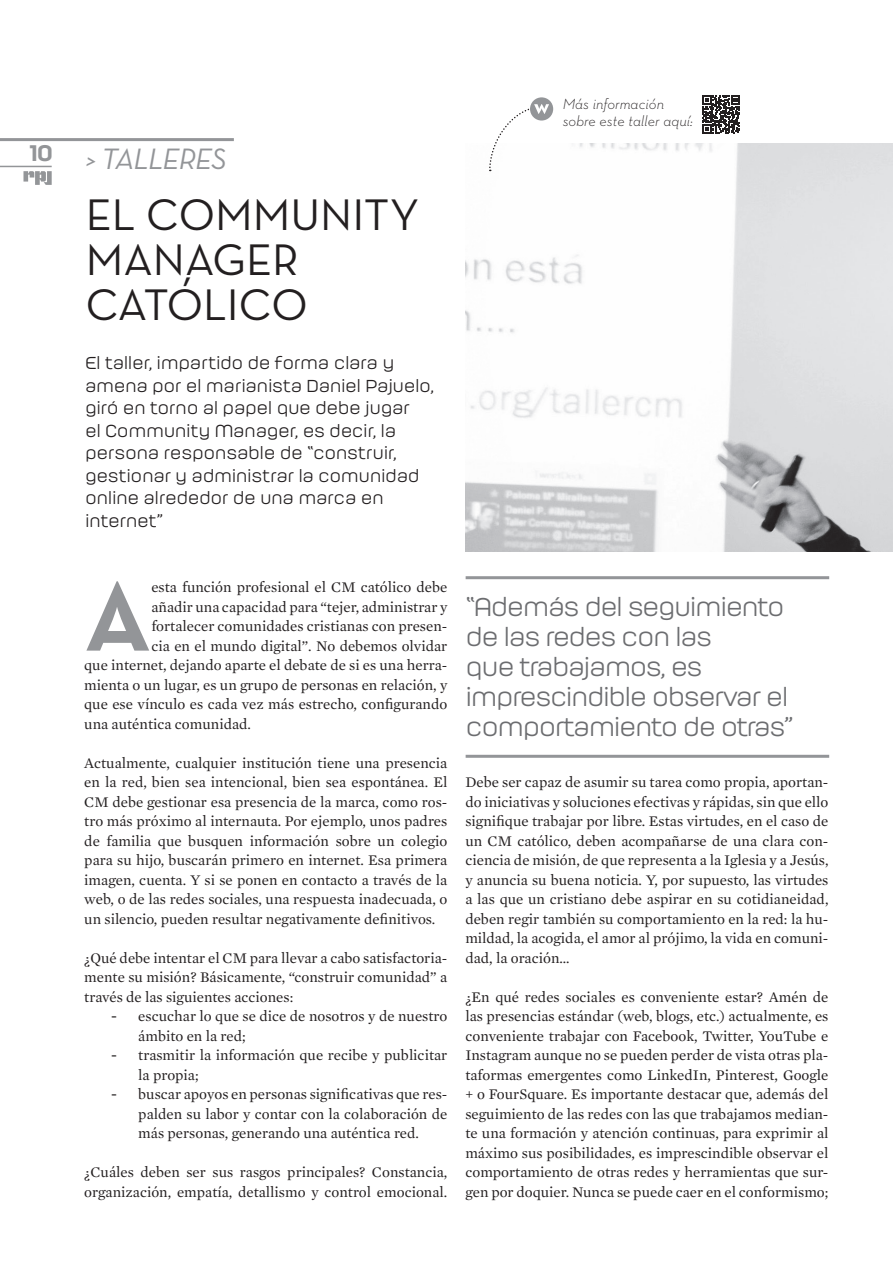
<style>
.page{position:relative;width:893px;height:1263px;background:#fff}
.page>*{position:absolute;margin:0;border:0;box-sizing:border-box;transform-origin:0 0}
.t1{font:700 101.1px "Neutra Text";color:#939598}
.t2{font:45px/45px "Neutra Text";color:#231f20}
.t3{font:italic 30px "Neutra Text";letter-spacing:-.03em;color:#939598}
.t4{font:300 25.5px/30px "Moderna";letter-spacing:-.06em;color:#6c6d70}
.t5{font:300 17.25px/22.5px "Moderna";letter-spacing:-.03em;color:#231f20}
.t6{font:15px/19.5px "Mercury Text G1";color:#231f20;text-align:justify}
.t7{font:italic 300 15px/16.5px "Neutra Text";color:#231f20}
.s1{font-family:"PF Din Text Pro"}
</style>
<div class="page">
<svg style="left:23px;top:171px;width:29px;height:14px"></svg>
<hr style="left:0;top:166px;width:52px;height:1px;background:#939598">
<hr style="left:0;top:138px;width:234px;height:3px;background:#939598">
<img style="left:466px;top:143px;width:427px;height:408px">
<div style="left:530px;top:97px;width:23px;height:24px;background:#939598;border-radius:50%"></div>
<svg style="left:488px;top:104px;width:61px;height:67px"></svg>
<svg style="left:702px;top:95px;width:38px;height:38px"></svg>
<hr style="left:466px;top:755px;width:363px;height:3px;background:#939598">
<hr style="left:466px;top:576px;width:363px;height:3px;background:#939598">
<h3 class="t3" style="left:30px;top:148px;width:199px"><sup>10</sup> &gt; TALLERES</h3>
<h2 class="t2" style="left:86px;top:196px;width:335px">EL COMMUNITY<br>MANAGER<br>CATÓLICO</h2>
<p class="t5" style="left:85px;top:353px;width:351px">El taller, impartido de forma clara y amena por el marianista Daniel Pajuelo, giró en torno al papel que debe jugar<br>el Community Manager, es decir, la persona responsable de “construir, gestionar y administrar la comunidad online alrededor de una marca en internet”</p>
<p class="t7" style="left:563px;top:97px;width:132px">Más información sobre este taller aquí:</p>
<h1 class="t1" style="left:84px;top:578px;width:69px">A</h1>
<p class="t6" style="left:151px;top:578px;width:297px">esta función profesional el CM católico debe</p>
<p class="t6" style="left:151px;top:598px;width:297px">añadir una capacidad para “tejer, administrar y</p>
<p class="t6" style="left:151px;top:617px;width:297px">fortalecer comunidades cristianas con presen-</p>
<p class="t6" style="left:151px;top:637px;width:297px">cia en el mundo digital”. No debemos olvidar</p>
<p class="t6" style="left:84px;top:656px;width:365px">que internet, dejando aparte el debate de si es una herra-</p>
<p class="t6" style="left:84px;top:676px;width:365px">mienta o un lugar, es un grupo de personas en relación, y</p>
<p class="t6" style="left:84px;top:695px;width:365px">que ese vínculo es cada vez más estrecho, configurando</p>
<p class="t6" style="left:84px;top:715px;width:168px">una auténtica comunidad.</p>
<p class="t6" style="left:84px;top:754px;width:365px">Actualmente, cualquier institución tiene una presencia en la red, bien sea intencional, bien sea espontánea. El CM debe gestionar esa presencia de la marca, como ros&shy;tro más próximo al internauta. Por ejemplo, unos padres de familia que busquen información sobre un colegio para su hijo, buscarán primero en internet. Esa primera imagen, cuenta. Y si se ponen en contacto a través de la web, o de las redes sociales, una respuesta inadecuada, o un silencio, pueden resultar negativamente definitivos.</p>
<p class="t6" style="left:84px;top:949px;width:365px">¿Qué debe intentar el CM para llevar a cabo satisfactoria&shy;mente su misión? Básicamente, “construir comunidad” a través de las siguientes acciones:</p>
<p class="t6" style="left:138px;top:1007px;width:311px;text-indent:-27px"><span class="s1">-</span> escuchar lo que se dice de nosotros y de nuestro ámbito en la red;</p>
<p class="t6" style="left:138px;top:1046px;width:311px;text-indent:-27px"><span class="s1">-</span> trasmitir la información que recibe y publicitar la propia;</p>
<p class="t6" style="left:138px;top:1085px;width:311px;text-indent:-27px"><span class="s1">-</span> buscar apoyos en personas significativas que res&shy;palden su labor y contar con la colaboración de más personas, generando una auténtica red.</p>
<p class="t6" style="left:84px;top:1163px;width:365px">¿Cuáles deben ser sus rasgos principales? Constancia, organización, empatía, detallismo y control emocional.</p>
<h3 class="t4" style="left:466px;top:593px;width:330px">“Además del seguimiento de las redes con las<br>que trabajamos, es imprescindible observar el comportamiento de otras”</h3>
<p class="t6" style="left:465px;top:773px;width:365px">Debe ser capaz de asumir su tarea como propia, aportan&shy;do iniciativas y soluciones efectivas y rápidas, sin que ello signifique trabajar por libre. Estas virtudes, en el caso de un CM católico, deben acompañarse de una clara con&shy;ciencia de misión, de que representa a la Iglesia y a Jesús, y anuncia su buena noticia. Y, por supuesto, las virtudes a las que un cristiano debe aspirar en su cotidianeidad, deben regir también su comportamiento en la red: la hu&shy;mildad, la acogida, el amor al prójimo, la vida en comuni&shy;dad, la oración…</p>
<p class="t6" style="left:465px;top:988px;width:365px">¿En qué redes sociales es conveniente estar? Amén de las presencias estándar (web, blogs, etc.) actualmente, es conveniente trabajar con Facebook, Twitter, YouTube e Instagram aunque no se pueden perder de vista otras pla&shy;taformas emergentes como LinkedIn, Pinterest, Google + o FourSquare. Es importante destacar que, además del seguimiento de las redes con las que trabajamos median&shy;te una formación y atención continuas, para exprimir al máximo sus posibilidades, es imprescindible observar el comportamiento de otras redes y herramientas que sur&shy;gen por doquier. Nunca se puede caer en el conformismo;</p>
</div>
